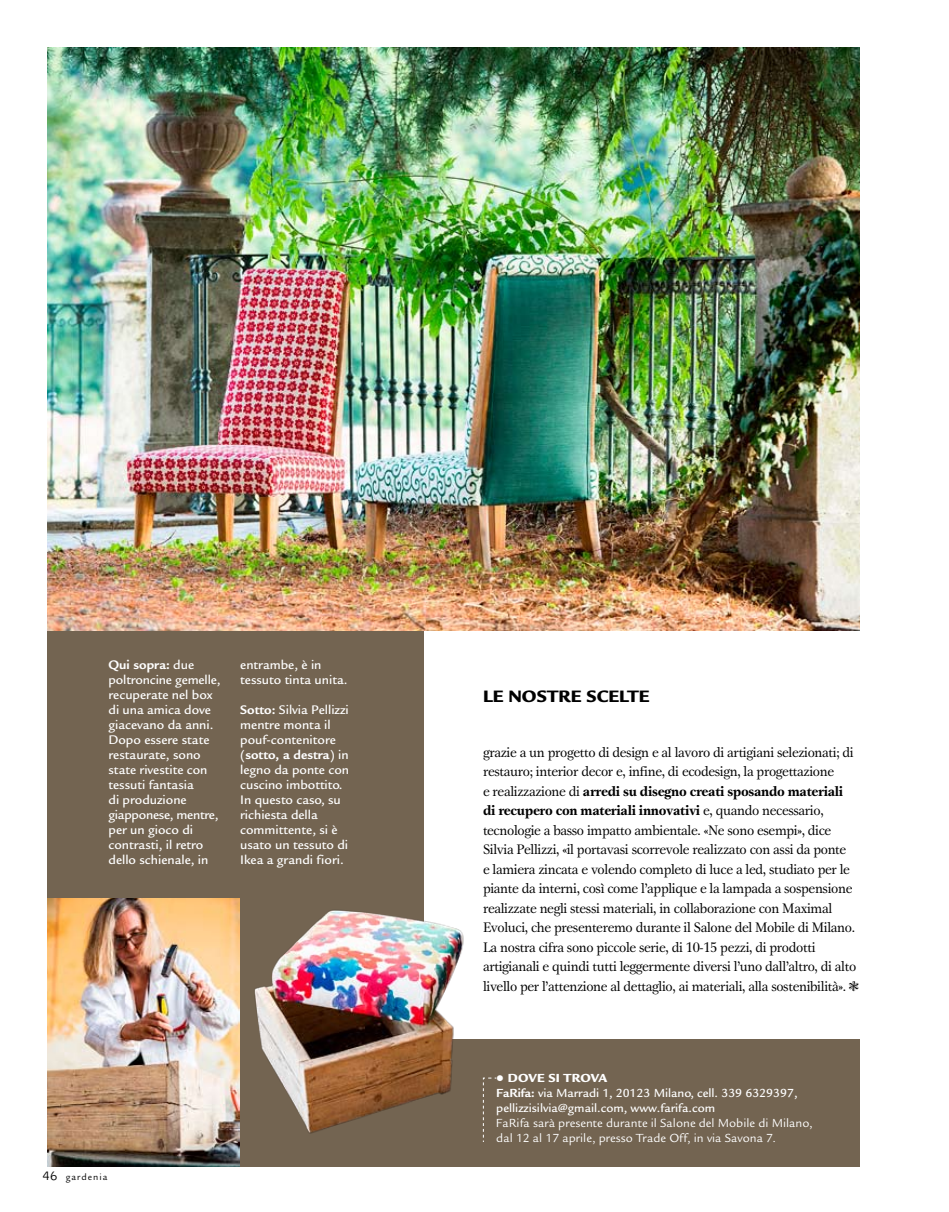
<style>
.page{position:relative;width:949px;height:1212px;background:#fff}
.page>*{position:absolute;margin:0;border:0;box-sizing:border-box;transform-origin:0 0}
.t1{font:900 18px "Legacy Sans";color:#000}
.t2{font:14.25px/19.5px "Gamma";letter-spacing:-.025em;color:#000}
.t3{font:500 13.5px/15px "Legacy Sans";color:#fff}
.t4{font:500 12.75px/15px "Legacy Sans";color:#fff}
.t5{font:12.75px/15px "Legacy Sans";color:#fff}
.t6{font:9.75px "Legacy Sans";letter-spacing:.1em;color:#000}
.s1{font-weight:700}
.s2{font-family:"Bell Gothic Std";font-weight:300;font-size:13.5px}
.s3{font-weight:900;font-size:27px}
.s4{font-weight:900}
</style>
<div class="page">
<div style="left:416px;top:1039px;width:443px;height:127px;background:#736451"></div>
<div style="left:47px;top:629px;width:377px;height:537px;background:#736451"></div>
<img style="left:47px;top:898px;width:193px;height:268px">
<img style="left:47px;top:47px;width:812px;height:583px">
<svg style="left:482px;top:1077px;width:15px;height:65px"></svg>
<img style="left:254px;top:910px;width:210px;height:224px">
<p class="t3" style="left:108px;top:657px;width:113px"><span class="s1">Qui sopra:</span> due poltroncine gemelle, recuperate nel box di una amica dove giacevano da anni.<br>Dopo essere state restaurate, sono state rivestite con tessuti fantasia<br>di produzione giapponese, mentre, per un gioco di contrasti, il retro dello schienale, in</p>
<p class="t3" style="left:240px;top:657px;width:109px">entrambe, è in tessuto tinta unita.</p>
<p class="t3" style="left:240px;top:702px;width:110px"><span class="s1">Sotto:</span> Silvia Pellizzi mentre monta il pouf-contenitore (<span class="s1">sotto, a destra</span>) in legno da ponte con cuscino imbottito.<br>In questo caso, su richiesta della committente, si è usato un tessuto di<br>Ikea a grandi fiori.</p>
<p class="t6" style="left:43px;top:1171px;width:67px"><span class="s2">46</span> gardenia</p>
<p class="t1" style="left:483px;top:685px;width:168px">LE NOSTRE SCELTE</p>
<p class="t2" style="left:483px;top:742px;width:377px">grazie a un progetto di design e al lavoro di artigiani selezionati; di restauro; interior decor e, infine, di ecodesign, la progettazione<br>e realizzazione di <span class="s1">arredi su disegno creati sposando materiali di recupero con materiali innovativi</span> e, quando necessario, tecnologie a basso impatto ambientale. «Ne sono esempi», dice Silvia Pellizzi, «il portavasi scorrevole realizzato con assi da ponte<br>e lamiera zincata e volendo completo di luce a led, studiato per le piante da interni, così come l’applique e la lampada a sospensione realizzate negli stessi materiali, in collaborazione con Maximal Evoluci, che presenteremo durante il Salone del Mobile di Milano.<br>La nostra cifra sono piccole serie, di 10-15 pezzi, di prodotti artigianali e quindi tutti leggermente diversi l’uno dall’altro, di alto livello per l’attenzione al dettaglio, ai materiali, alla sostenibilità». ❃</p>
<p class="t4" style="left:496px;top:1070px;width:303px"><span class="s3">•</span> <span class="s4">DOVE SI TROVA<br></span><span class="s1">FaRifa:</span> via Marradi 1, 20123 Milano, cell. 339 6329397, pellizzisilvia@gmail.com, www.farifa.com</p>
<p class="t5" style="left:496px;top:1115px;width:318px">FaRifa sarà presente durante il Salone del Mobile di Milano, dal 12 al 17 aprile, presso Trade Off, in via Savona 7.</p>
</div>
